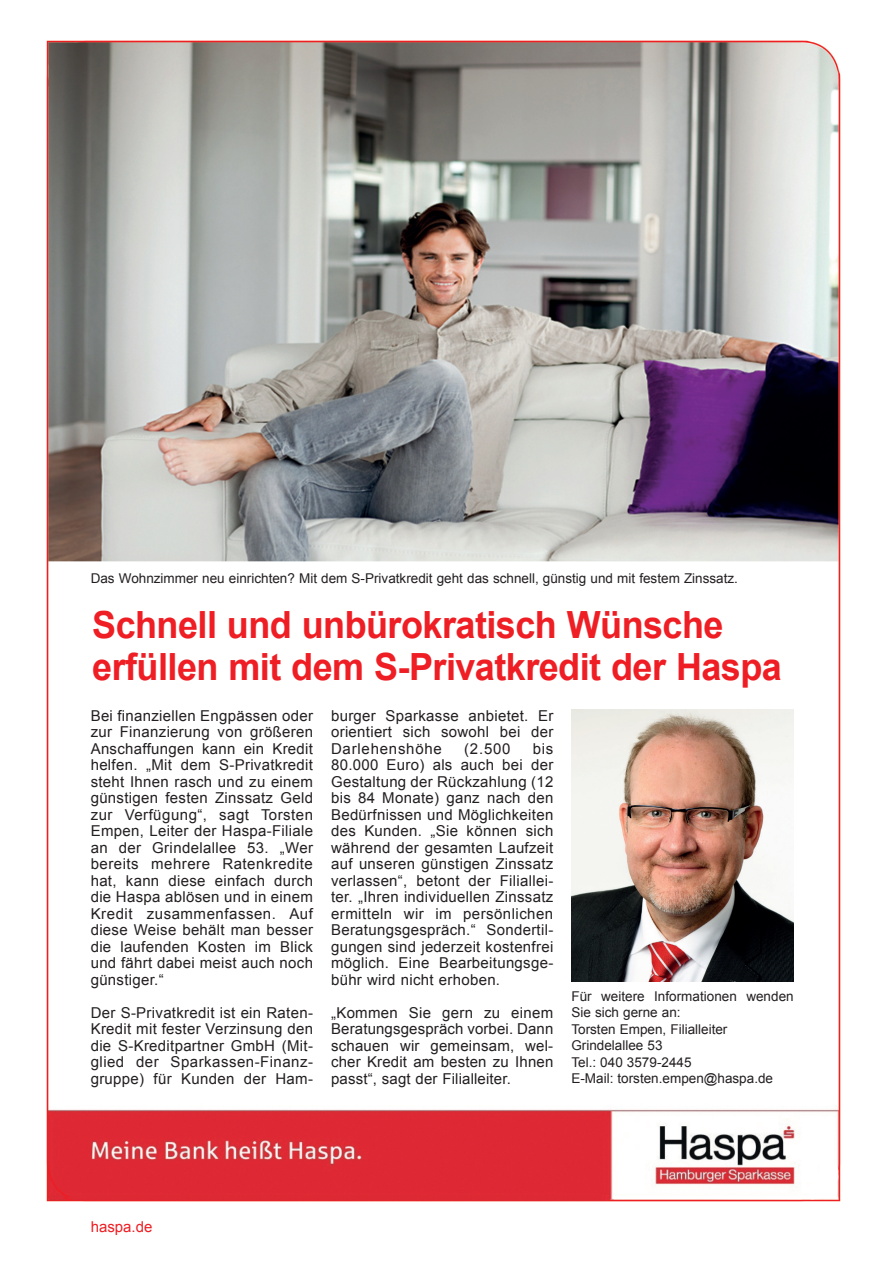
<style>
.page{position:relative;width:893px;height:1263px;background:#fff}
.page>*{position:absolute;margin:0;border:0;box-sizing:border-box;transform-origin:0 0}
.t1{font:700 37.5px/42px "Arial";letter-spacing:-.015em;color:#ee1e24;scale:.96 1}
.t2{font:15px/16.5px "Arial";letter-spacing:.02em;color:#231f20;text-align:justify}
.t3{font:15px "Arial";color:#ee1e24}
.t4{font:13.5px/16.5px "Arial";color:#231f20}
</style>
<div class="page">
<img style="left:46px;top:40px;width:795px;height:1162px">
<div style="left:91px;top:710px;width:703px;height:385px;background:#fff"></div>
<img style="left:571px;top:710px;width:223px;height:272px">
<p class="t4" style="left:91px;top:570px;width:649px">Das Wohnzimmer neu einrichten? Mit dem S-Privatkredit geht das schnell, günstig und mit festem Zinssatz.</p>
<h1 class="t1" style="left:92px;top:605px;width:720px">Schnell und unbürokratisch Wünsche erfüllen mit dem S-Privatkredit der Haspa</h1>
<p class="t2" style="left:91px;top:707px;width:224px">Bei finanziellen Engpässen oder zur Finanzierung von größeren Anschaffungen kann ein Kredit helfen. „Mit dem S-Privatkredit steht Ihnen rasch und zu einem günstigen festen Zinssatz Geld zur Verfügung“, sagt Torsten Empen, Leiter der Haspa-Filiale an der Grindelallee 53. „Wer bereits mehrere Ratenkredite hat, kann diese einfach durch die Haspa ablösen und in einem Kredit zusammenfassen. Auf diese Weise behält man besser die laufenden Kosten im Blick und fährt dabei meist auch noch günstiger.“</p>
<p class="t2" style="left:91px;top:1004px;width:224px">Der S-Privatkredit ist ein Raten-Kredit mit fester Verzinsung den die S-Kreditpartner GmbH (Mit&shy;glied der Sparkassen-Finanz&shy;gruppe) für Kunden der Ham-</p>
<p class="t2" style="left:331px;top:707px;width:224px">burger Sparkasse anbietet. Er orientiert sich sowohl bei der Darlehenshöhe</p>
<p class="t2" style="left:464px;top:740px;width:48px">(2.500</p>
<p class="t2" style="left:331px;top:740px;width:224px;text-indent:202px">bis 80.000 Euro) als auch bei der Gestaltung der Rückzahlung (12 bis 84 Monate) ganz nach den Bedürfnissen und Möglichkeiten des Kunden. „Sie können sich während der gesamten Laufzeit auf unseren günstigen Zinssatz verlassen“, betont der Filiallei&shy;ter. „Ihren individuellen Zinssatz ermitteln wir im persönlichen Beratungsgespräch.“ Sondertil&shy;gungen sind jederzeit kostenfrei möglich. Eine Bearbeitungsge&shy;bühr wird nicht erhoben.</p>
<p class="t2" style="left:331px;top:1004px;width:224px">„Kommen Sie gern zu einem Beratungsgespräch vorbei. Dann schauen wir gemeinsam, wel&shy;cher Kredit am besten zu Ihnen passt“, sagt der Filialleiter.</p>
<p class="t4" style="left:571px;top:988px;width:224px">Für weitere Informationen wenden<br>Sie sich gerne an:<br>Torsten Empen, Filialleiter<br>Grindelallee 53<br>Tel.: 040 3579-2445<br>E-Mail: torsten.empen@haspa.de</p>
<p class="t3" style="left:91px;top:1216px;width:63px">haspa.de</p>
</div>
